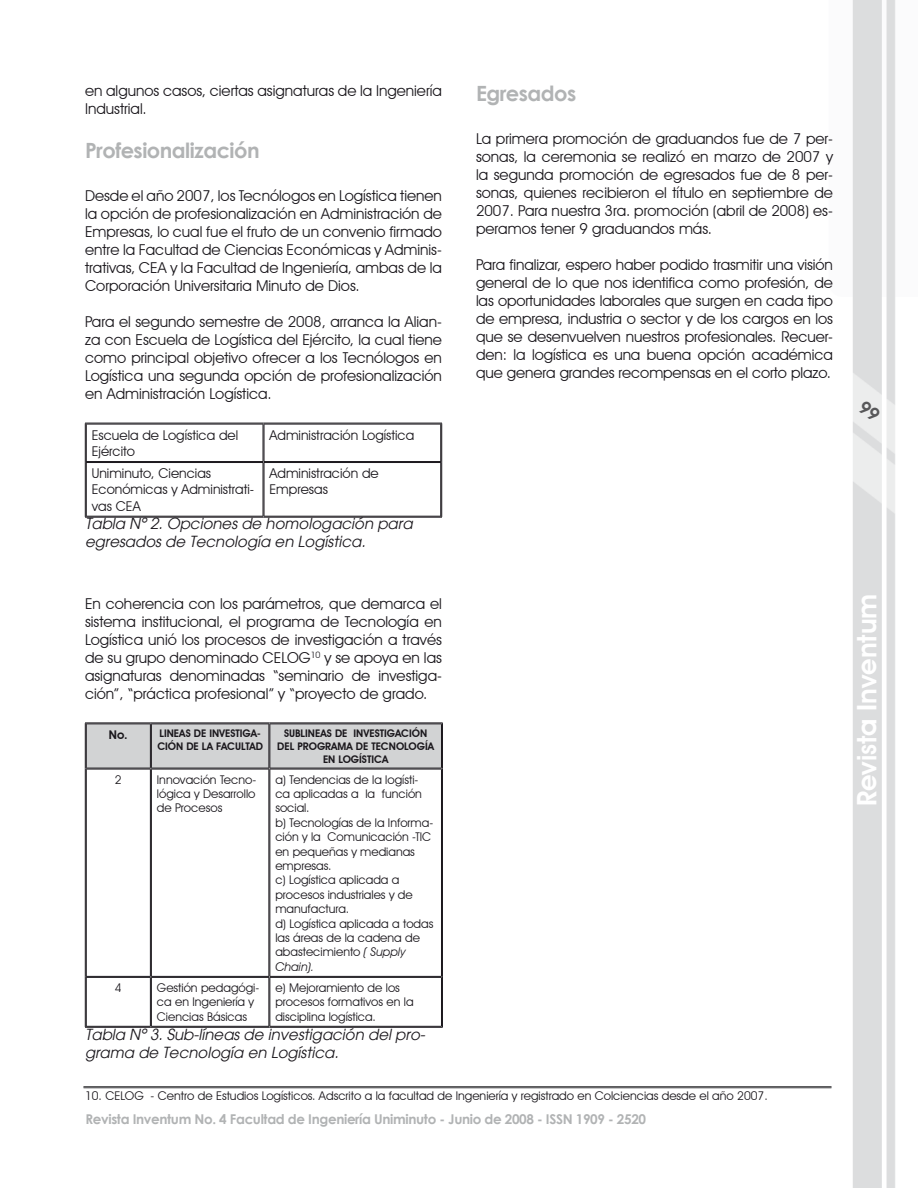
<style>
.page{position:relative;width:918px;height:1188px;background:#fff}
.page>*{position:absolute;margin:0;border:0;box-sizing:border-box;transform-origin:0 0}
.t1{font:600 27px "Avant Garde IT Cby BT";color:#fff}
.t2{font:700 21px "Century Gothic";letter-spacing:-.025em;color:#b1b3b4}
.t3{font:15px/18px "Avant Garde IT Cby BT";color:#1a171c;text-align:justify}
.t4{font:italic 15px/18px "Avant Garde";color:#1a171c}
.t5{font:13.5px/16.2px "Avant Garde IT Cby BT";color:#1a171c}
.t6{font:700 13.5px "Century Gothic";letter-spacing:-.025em;color:#b1b3b4}
.t7{font:12px/14.4px "Avant Garde IT Cby BT";color:#1a171c}
.t8{font:600 12px "Avant Garde IT Cby BT";color:#1a171c}
.t9{font:600 10.5px/12.6px "Avant Garde IT Cby BT";color:#1a171c}
.s1{font-style:italic}
</style>
<div class="page">
<img style="left:83px;top:0;width:813px;height:1188px">
<hr style="left:85px;top:461px;width:179px;height:2px;background:#fff">
<hr style="left:85px;top:516px;width:179px;height:1px;background:#fff">
<hr style="left:85px;top:423px;width:179px;height:1px;background:#1a171c">
<hr style="left:86px;top:424px;width:177px;height:1px;background:#1a171c">
<hr style="left:85px;top:423px;width:1px;height:39px;background:#1a171c">
<hr style="left:86px;top:424px;width:1px;height:37px;background:#1a171c">
<hr style="left:264px;top:423px;width:178px;height:1px;background:#1a171c">
<hr style="left:264px;top:424px;width:177px;height:1px;background:#1a171c">
<hr style="left:263px;top:424px;width:1px;height:37px;background:#1a171c">
<hr style="left:264px;top:424px;width:1px;height:37px;background:#1a171c">
<hr style="left:440px;top:424px;width:1px;height:37px;background:#1a171c">
<hr style="left:441px;top:423px;width:1px;height:39px;background:#1a171c">
<hr style="left:86px;top:461px;width:177px;height:1px;background:#1a171c">
<hr style="left:86px;top:462px;width:177px;height:1px;background:#1a171c">
<hr style="left:85px;top:462px;width:1px;height:55px;background:#1a171c">
<hr style="left:86px;top:463px;width:1px;height:53px;background:#1a171c">
<hr style="left:264px;top:461px;width:177px;height:1px;background:#1a171c">
<hr style="left:264px;top:462px;width:177px;height:1px;background:#1a171c">
<hr style="left:263px;top:463px;width:1px;height:53px;background:#1a171c">
<hr style="left:264px;top:463px;width:1px;height:53px;background:#1a171c">
<hr style="left:440px;top:463px;width:1px;height:53px;background:#1a171c">
<hr style="left:441px;top:462px;width:1px;height:55px;background:#1a171c">
<hr style="left:86px;top:516px;width:177px;height:1px;background:#1a171c">
<hr style="left:85px;top:517px;width:179px;height:1px;background:#1a171c">
<hr style="left:264px;top:516px;width:177px;height:1px;background:#1a171c">
<hr style="left:264px;top:517px;width:178px;height:1px;background:#1a171c">
<div style="left:87px;top:725px;width:354px;height:43px;background:#d2d3d4"></div>
<hr style="left:269px;top:768px;width:174px;height:1px;background:#fff">
<hr style="left:269px;top:976px;width:174px;height:2px;background:#fff">
<hr style="left:269px;top:1026px;width:174px;height:2px;background:#fff">
<hr style="left:85px;top:723px;width:66px;height:1px;background:#1a171c">
<hr style="left:86px;top:724px;width:65px;height:1px;background:#1a171c">
<hr style="left:85px;top:723px;width:1px;height:46px;background:#1a171c">
<hr style="left:86px;top:724px;width:1px;height:44px;background:#1a171c">
<hr style="left:151px;top:723px;width:118px;height:1px;background:#1a171c">
<hr style="left:151px;top:724px;width:118px;height:1px;background:#1a171c">
<hr style="left:150px;top:724px;width:1px;height:44px;background:#1a171c">
<hr style="left:151px;top:724px;width:1px;height:44px;background:#1a171c">
<hr style="left:269px;top:723px;width:174px;height:1px;background:#1a171c">
<hr style="left:270px;top:724px;width:172px;height:1px;background:#1a171c">
<hr style="left:269px;top:724px;width:1px;height:44px;background:#1a171c">
<hr style="left:270px;top:724px;width:1px;height:44px;background:#1a171c">
<hr style="left:441px;top:724px;width:1px;height:44px;background:#1a171c">
<hr style="left:442px;top:723px;width:1px;height:46px;background:#1a171c">
<hr style="left:86px;top:768px;width:65px;height:1px;background:#1a171c">
<hr style="left:86px;top:769px;width:65px;height:1px;background:#1a171c">
<hr style="left:85px;top:769px;width:1px;height:208px;background:#1a171c">
<hr style="left:86px;top:769px;width:1px;height:207px;background:#1a171c">
<hr style="left:151px;top:768px;width:118px;height:1px;background:#1a171c">
<hr style="left:151px;top:769px;width:118px;height:1px;background:#1a171c">
<hr style="left:150px;top:769px;width:1px;height:207px;background:#1a171c">
<hr style="left:151px;top:769px;width:1px;height:207px;background:#1a171c">
<hr style="left:270px;top:768px;width:172px;height:1px;background:#1a171c">
<hr style="left:270px;top:769px;width:172px;height:1px;background:#1a171c">
<hr style="left:269px;top:769px;width:1px;height:207px;background:#1a171c">
<hr style="left:270px;top:769px;width:1px;height:207px;background:#1a171c">
<hr style="left:441px;top:769px;width:1px;height:207px;background:#1a171c">
<hr style="left:442px;top:769px;width:1px;height:208px;background:#1a171c">
<hr style="left:86px;top:976px;width:65px;height:1px;background:#1a171c">
<hr style="left:86px;top:977px;width:65px;height:1px;background:#1a171c">
<hr style="left:85px;top:977px;width:1px;height:50px;background:#1a171c">
<hr style="left:86px;top:978px;width:1px;height:48px;background:#1a171c">
<hr style="left:151px;top:976px;width:118px;height:1px;background:#1a171c">
<hr style="left:151px;top:977px;width:118px;height:1px;background:#1a171c">
<hr style="left:150px;top:978px;width:1px;height:48px;background:#1a171c">
<hr style="left:151px;top:978px;width:1px;height:48px;background:#1a171c">
<hr style="left:270px;top:976px;width:172px;height:1px;background:#1a171c">
<hr style="left:270px;top:977px;width:172px;height:1px;background:#1a171c">
<hr style="left:269px;top:978px;width:1px;height:48px;background:#1a171c">
<hr style="left:270px;top:978px;width:1px;height:48px;background:#1a171c">
<hr style="left:441px;top:978px;width:1px;height:48px;background:#1a171c">
<hr style="left:442px;top:977px;width:1px;height:50px;background:#1a171c">
<hr style="left:86px;top:1026px;width:65px;height:1px;background:#1a171c">
<hr style="left:85px;top:1027px;width:66px;height:1px;background:#1a171c">
<hr style="left:151px;top:1026px;width:118px;height:1px;background:#1a171c">
<hr style="left:151px;top:1027px;width:118px;height:1px;background:#1a171c">
<hr style="left:270px;top:1026px;width:172px;height:1px;background:#1a171c">
<hr style="left:269px;top:1027px;width:174px;height:1px;background:#1a171c">
<hr style="left:84px;top:1086px;width:747px;height:1px;background:#58585a">
<hr style="left:84px;top:1087px;width:747px;height:1px;background:#58585a">
<hr style="left:84px;top:1088px;width:747px;height:1px;background:#58585a">
<svg style="left:858px;top:400px;width:23px;height:22px"></svg>
<p class="t3" style="left:85px;top:82px;width:358px">en algunos casos, ciertas asignaturas de la Ingeniería<br>Industrial.</p>
<h2 class="t2" style="left:85px;top:134px;width:176px">Profesionalización</h2>
<p class="t3" style="left:85px;top:186px;width:358px">Desde el año 2007, los Tecnólogos en Logística tienen la opción de profesionalización en Administración de Empresas, lo cual fue el fruto de un convenio firmado entre la Facultad de Ciencias Económicas y Adminis&shy;trativas, CEA y la Facultad de Ingeniería, ambas de la Corporación Universitaria Minuto de Dios.</p>
<p class="t3" style="left:85px;top:312px;width:358px">Para el segundo semestre de 2008, arranca la Alian&shy;za con Escuela de Logística del Ejército, la cual tiene como principal objetivo ofrecer a los Tecnólogos en Logística una segunda opción de profesionalización en Administración Logística.</p>
<p class="t5" style="left:92px;top:427px;width:148px">Escuela de Logística del<br>Ejército</p>
<p class="t5" style="left:270px;top:427px;width:146px">Administración Logística</p>
<p class="t5" style="left:92px;top:465px;width:164px">Uniminuto, Ciencias<br>Económicas y Administrati&shy;vas CEA</p>
<p class="t5" style="left:270px;top:465px;width:111px">Administración de<br>Empresas</p>
<p class="t4" style="left:85px;top:515px;width:329px">Tabla Nº 2. Opciones de homologación para egresados de Tecnología en Logística.</p>
<h2 class="t2" style="left:476px;top:77px;width:102px">Egresados</h2>
<p class="t3" style="left:476px;top:130px;width:358px">La primera promoción de graduandos fue de 7 per&shy;sonas, la ceremonia se realizó en marzo de 2007 y la segunda promoción de egresados fue de 8 per&shy;sonas, quienes recibieron el título en septiembre de 2007. Para nuestra 3ra. promoción (abril de 2008) es&shy;peramos tener 9 graduandos más.</p>
<p class="t3" style="left:476px;top:256px;width:359px">Para finalizar, espero haber podido trasmitir una visión general de lo que nos identifica como profesión, de las oportunidades laborales que surgen en cada tipo de empresa, industria o sector y de los cargos en los que se desenvuelven nuestros profesionales. Recuer&shy;den: la logística es una buena opción académica que genera grandes recompensas en el corto plazo.</p>
<p class="t3" style="left:85px;top:594px;width:358px">En coherencia con los parámetros, que demarca el sistema institucional, el programa de Tecnología en Logística unió los procesos de investigación a través de su grupo denominado CELOG<sup>10</sup> y se apoya en las asignaturas denominadas “seminario de investiga&shy;ción”, “práctica profesional” y “proyecto de grado.</p>
<p class="t8" style="left:109px;top:727px;width:20px">No.</p>
<p class="t9" style="left:157px;top:727px;width:107px">LINEAS DE INVESTIGA-<br>CIÓN DE LA FACULTAD</p>
<p class="t9" style="left:277px;top:727px;width:158px;text-align:center">SUBLINEAS DE INVESTIGACIÓN<br>DEL PROGRAMA DE TECNOLOGÍA<br>EN LOGÍSTICA</p>
<p class="t7" style="left:115px;top:772px;width:8px">2</p>
<p class="t7" style="left:157px;top:772px;width:101px;text-align:justify">Innovación Tecno&shy;lógica y Desarrollo de Procesos</p>
<p class="t7" style="left:275px;top:772px;width:160px">a) Tendencias de la logísti&shy;ca aplicadas a la función social.<br>b) Tecnologías de la Informa&shy;ción y la Comunicación -TIC en pequeñas y medianas empresas.<br>c) Logística aplicada a procesos industriales y de manufactura.<br>d) Logística aplicada a todas las áreas de la cadena de abastecimiento <span class="s1">( Supply<br>Chain).</span></p>
<p class="t7" style="left:115px;top:980px;width:8px">4</p>
<p class="t7" style="left:157px;top:980px;width:104px">Gestión pedagógi&shy;ca en Ingeniería y<br>Ciencias Básicas</p>
<p class="t7" style="left:275px;top:980px;width:140px">e) Mejoramiento de los procesos formativos en la disciplina logística.</p>
<p class="t4" style="left:85px;top:1025px;width:342px">Tabla Nº 3. Sub-líneas de investigación del pro&shy;grama de Tecnología en Logística.</p>
<p class="t7" style="left:85px;top:1088px;width:684px">10. CELOG - Centro de Estudios Logísticos. Adscrito a la facultad de Ingeniería y registrado en Colciencias desde el año 2007.</p>
<p class="t6" style="left:85px;top:1109px;width:562px">Revista Inventum No. 4 Facultad de Ingeniería Uniminuto - Junio de 2008 - ISSN 1909 - 2520</p>
<h1 class="t1" style="left:851px;top:806px;width:214px;rotate:-90deg">Revista Inventum</h1>
</div>
